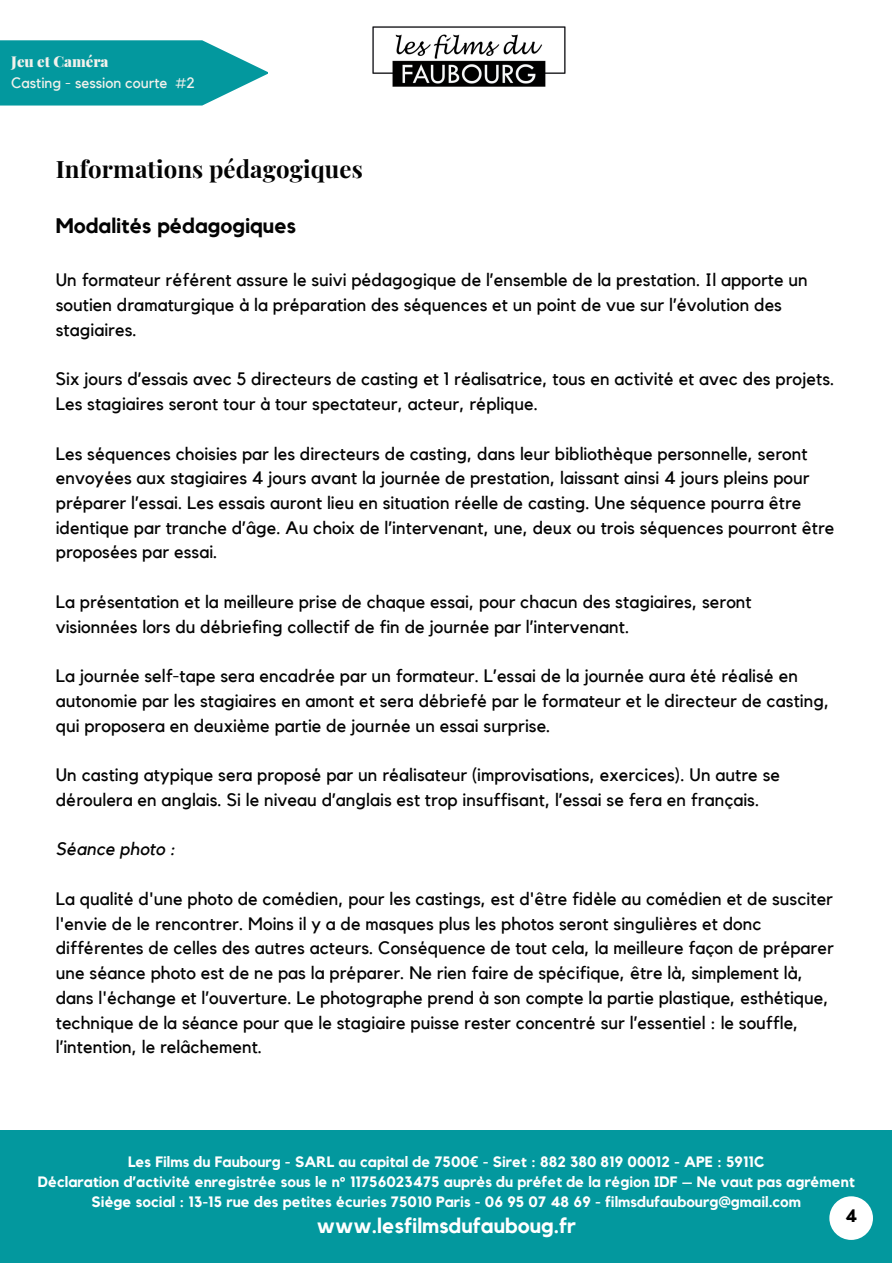
<style>
.page{position:relative;width:893px;height:1264px;background:#fff}
.page>*{position:absolute;margin:0;border:0;box-sizing:border-box;transform-origin:0 0}
.t1{font:700 24px "Playfair Display";letter-spacing:.005em;color:#030303}
.t2{font:700 21px "Kollektif";letter-spacing:.005em;color:#fff}
.t3{font:700 21px "Kollektif";letter-spacing:.005em;color:#030303}
.t4{font:18px/24.8px "Kollektif";letter-spacing:.005em;color:#030303}
.t5{font:italic 18px "Kollektif";letter-spacing:.005em;color:#030303}
.t6{font:700 18px "Kollektif";color:#000}
.t7{font:700 15px/20.2px "Kollektif";letter-spacing:.005em;color:#fff;text-align:center}
.t8{font:15px "Kollektif";color:#f2f1ec}
.t9{font:900 15px "Playfair Display";color:#f2f1ec}
.s1{font-family:"Noto Sans"}
</style>
<div class="page">
<div style="left:0;top:1130px;width:891px;height:132px;background:#03989e"></div>
<div style="left:829px;top:1196px;width:43px;height:43px;background:#fff;border-radius:50%"></div>
<svg style="left:0;top:40px;width:268px;height:65px;background:#20a4a9"></svg>
<img style="left:372px;top:26px;width:194px;height:61px">
<p class="t9" style="left:11px;top:51px;width:99px">Jeu et Caméra</p>
<p class="t8" style="left:11px;top:75px;width:185px">Casting - session courte #2</p>
<h1 class="t1" style="left:56px;top:152px;width:308px">Informations pédagogiques</h1>
<p class="t3" style="left:56px;top:216px;width:242px">Modalités pédagogiques</p>
<p class="t4" style="left:56px;top:268px;width:753px">Un formateur référent assure le suivi pédagogique de l’ensemble de la prestation. Il apporte un soutien dramaturgique à la préparation des séquences et un point de vue sur l’évolution des stagiaires.</p>
<p class="t4" style="left:56px;top:367px;width:780px">Six jours d’essais avec 5 directeurs de casting et 1 réalisatrice, tous en activité et avec des projets.<br>Les stagiaires seront tour à tour spectateur, acteur, réplique.</p>
<p class="t4" style="left:56px;top:441px;width:780px">Les séquences choisies par les directeurs de casting, dans leur bibliothèque personnelle, seront envoyées aux stagiaires 4 jours avant la journée de prestation, laissant ainsi 4 jours pleins pour préparer l’essai. Les essais auront lieu en situation réelle de casting. Une séquence pourra être identique par tranche d’âge. Au choix de l’intervenant, une, deux ou trois séquences pourront être proposées par essai.</p>
<p class="t4" style="left:56px;top:590px;width:697px">La présentation et la meilleure prise de chaque essai, pour chacun des stagiaires, seront visionnées lors du débriefing collectif de fin de journée par l’intervenant.</p>
<p class="t4" style="left:56px;top:664px;width:775px">La journée self-tape sera encadrée par un formateur. L’essai de la journée aura été réalisé en autonomie par les stagiaires en amont et sera débriefé par le formateur et le directeur de casting, qui proposera en deuxième partie de journée un essai surprise.</p>
<p class="t4" style="left:56px;top:763px;width:725px">Un casting atypique sera proposé par un réalisateur (improvisations, exercices). Un autre se déroulera en anglais. Si le niveau d’anglais est trop insuffisant, l’essai se fera en français.</p>
<p class="t5" style="left:56px;top:840px;width:121px">Séance photo :</p>
<p class="t4" style="left:56px;top:886px;width:779px">La qualité d'une photo de comédien, pour les castings, est d'être fidèle au comédien et de susciter l'envie de le rencontrer. Moins il y a de masques plus les photos seront singulières et donc différentes de celles des autres acteurs. Conséquence de tout cela, la meilleure façon de préparer une séance photo est de ne pas la préparer. Ne rien faire de spécifique, être là, simplement là, dans l'échange et l’ouverture. Le photographe prend à son compte la partie plastique, esthétique, technique de la séance pour que le stagiaire puisse rester concentré sur l’essentiel : le souffle, l’intention, le relâchement.</p>
<p class="t7" style="left:38px;top:1151px;width:818px">Les Films du Faubourg - SARL au capital de 7500<span class="s1">€</span> - Siret : 882 380 819 00012 - APE : 5911C<br>Déclaration d’activité enregistrée sous le n° 11756023475 auprès du préfet de la région IDF – Ne vaut pas agrément<br>Siège social : 13-15 rue des petites écuries 75010 Paris - 06 95 07 48 69 - filmsdufaubourg@gmail.com</p>
<p class="t2" style="left:317px;top:1215px;width:260px">www.lesfilmsdufauboug.fr</p>
<p class="t6" style="left:844px;top:1207px;width:14px">4</p>
</div>
